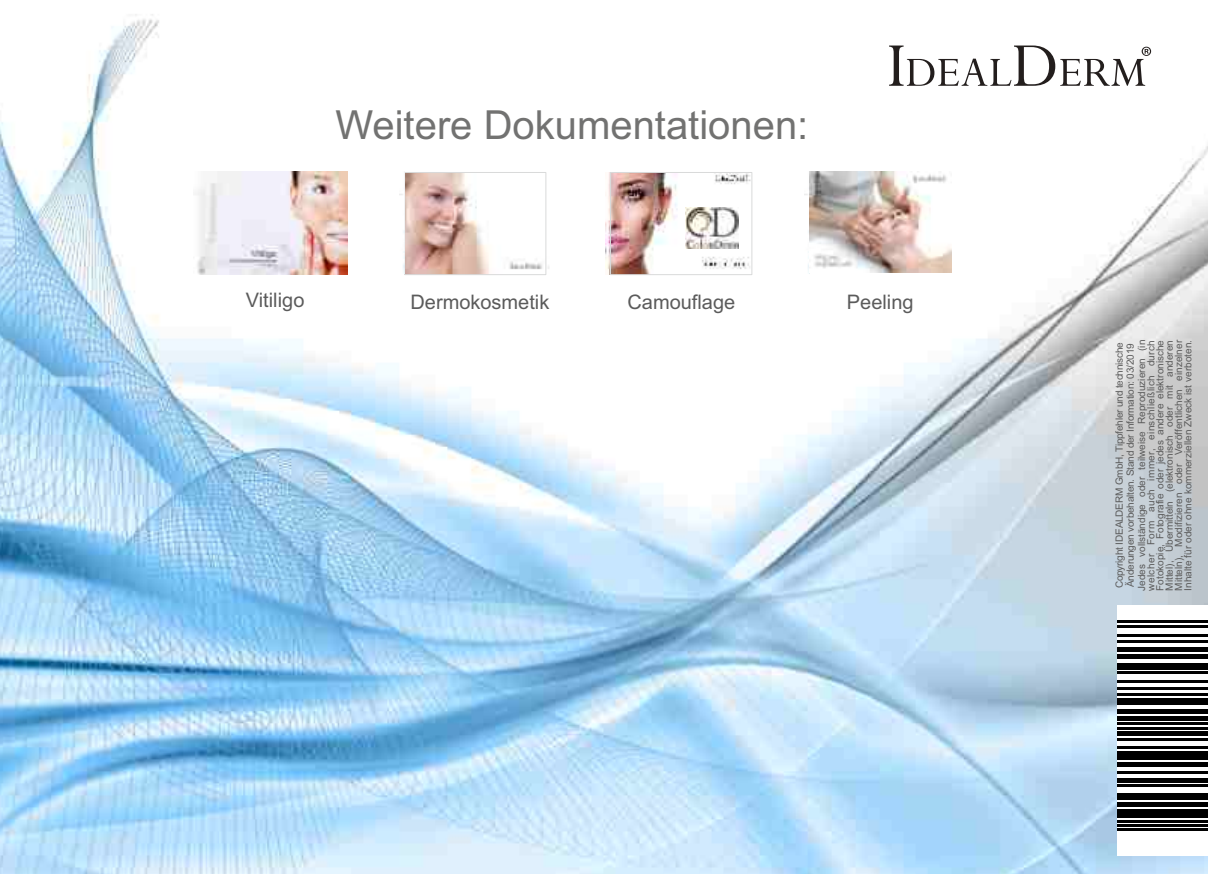
<style>
.page{position:relative;width:1208px;height:874px;background:#fff}
.page>*{position:absolute;margin:0;border:0;box-sizing:border-box;transform-origin:0 0}
.t1{font:40px "Arial";color:#727271}
.t2{font:20px "Arial";color:#5b5b5b}
.t3{font:10px/9.2px "Arial";color:#5b5b5b;text-align:justify}
.t4{font:10px/11.2px "Arial";letter-spacing:-.02em;color:#5b5b5b;text-align:center}
</style>
<div class="page">
<img style="left:0;top:14px;width:1208px;height:859px">
<svg style="left:889px;top:45px;width:262px;height:41px"></svg>
<img style="left:194px;top:172px;width:154px;height:102px">
<img style="left:606px;top:172px;width:144px;height:102px">
<div style="left:610px;top:172px;width:142px;height:103px;border:1px solid #d9dada"></div>
<img style="left:804px;top:171px;width:147px;height:102px">
<svg style="left:809px;top:171px;width:1px;height:103px"></svg>
<img style="left:685px;top:207px;width:53px;height:41px">
<img style="left:399px;top:171px;width:151px;height:103px">
<div style="left:404px;top:172px;width:142px;height:103px;border:1px solid #d9dada"></div>
<svg style="left:404px;top:171px;width:1px;height:103px"></svg>
<svg style="left:1117px;top:604px;width:91px;height:251px"></svg>
<div style="left:1117px;top:808px;width:91px;height:9px;background:#000"></div>
<div style="left:1117px;top:751px;width:91px;height:8px;background:#000"></div>
<div style="left:1117px;top:662px;width:91px;height:7px;background:#000"></div>
<div style="left:1117px;top:793px;width:91px;height:6px;background:#000"></div>
<div style="left:1117px;top:697px;width:91px;height:7px;background:#000"></div>
<div style="left:1117px;top:653px;width:91px;height:5px;background:#000"></div>
<div style="left:1117px;top:801px;width:91px;height:5px;background:#000"></div>
<div style="left:1117px;top:708px;width:91px;height:5px;background:#000"></div>
<hr style="left:1117px;top:762px;width:91px;height:4px;background:#000">
<hr style="left:1117px;top:647px;width:91px;height:4px;background:#000">
<div style="left:1117px;top:715px;width:91px;height:5px;background:#000"></div>
<svg style="left:1117px;top:777px;width:91px;height:4px"></svg>
<hr style="left:1117px;top:731px;width:91px;height:4px;background:#000">
<hr style="left:1117px;top:828px;width:91px;height:2px;background:#000">
<hr style="left:1117px;top:722px;width:91px;height:2px;background:#000">
<hr style="left:1117px;top:824px;width:91px;height:2px;background:#000">
<hr style="left:1117px;top:726px;width:91px;height:2px;background:#000">
<hr style="left:1117px;top:624px;width:91px;height:3px;background:#000">
<hr style="left:1117px;top:620px;width:91px;height:2px;background:#000">
<hr style="left:1117px;top:671px;width:91px;height:2px;background:#000">
<hr style="left:1117px;top:784px;width:91px;height:2px;background:#000">
<hr style="left:1117px;top:640px;width:91px;height:2px;background:#000">
<hr style="left:1117px;top:633px;width:91px;height:2px;background:#000">
<hr style="left:1117px;top:693px;width:91px;height:2px;background:#000">
<hr style="left:1117px;top:819px;width:91px;height:2px;background:#000">
<hr style="left:1117px;top:746px;width:91px;height:2px;background:#000">
<hr style="left:1117px;top:737px;width:91px;height:2px;background:#000">
<hr style="left:1117px;top:770px;width:91px;height:3px;background:#000">
<hr style="left:1117px;top:686px;width:91px;height:3px;background:#000">
<hr style="left:1117px;top:680px;width:91px;height:2px;background:#000">
<h1 class="t1" style="left:335px;top:110px;width:474px">Weitere Dokumentationen:</h1>
<h2 class="t2" style="left:246px;top:292px;width:60px">Vitiligo</h2>
<h2 class="t2" style="left:410px;top:294px;width:140px">Dermokosmetik</h2>
<h2 class="t2" style="left:627px;top:294px;width:109px">Camouflage</h2>
<h2 class="t2" style="left:847px;top:294px;width:68px">Peeling</h2>
<p class="t4" style="left:1114px;top:590px;width:252px;rotate:-90deg">Copyright IDEALDERM GmbH, Tippfehler und technische<br>Änderungen vorbehalten. Stand der Information: 03/2019<br>Jedes vollständige oder teilweise Reproduzieren (in</p>
<p class="t3" style="left:1147px;top:590px;width:252px;rotate:-90deg">welcher Form auch immer, einschließlich durch Fotokopie, Fotografie oder jedes andere elektronische Mittel), Übermitteln (elektronisch oder mit anderen Mitteln), Modifizieren oder Veröffentlichen einzelner Inhalte für oder ohne kommerziellen Zweck ist verboten.</p>
</div>
